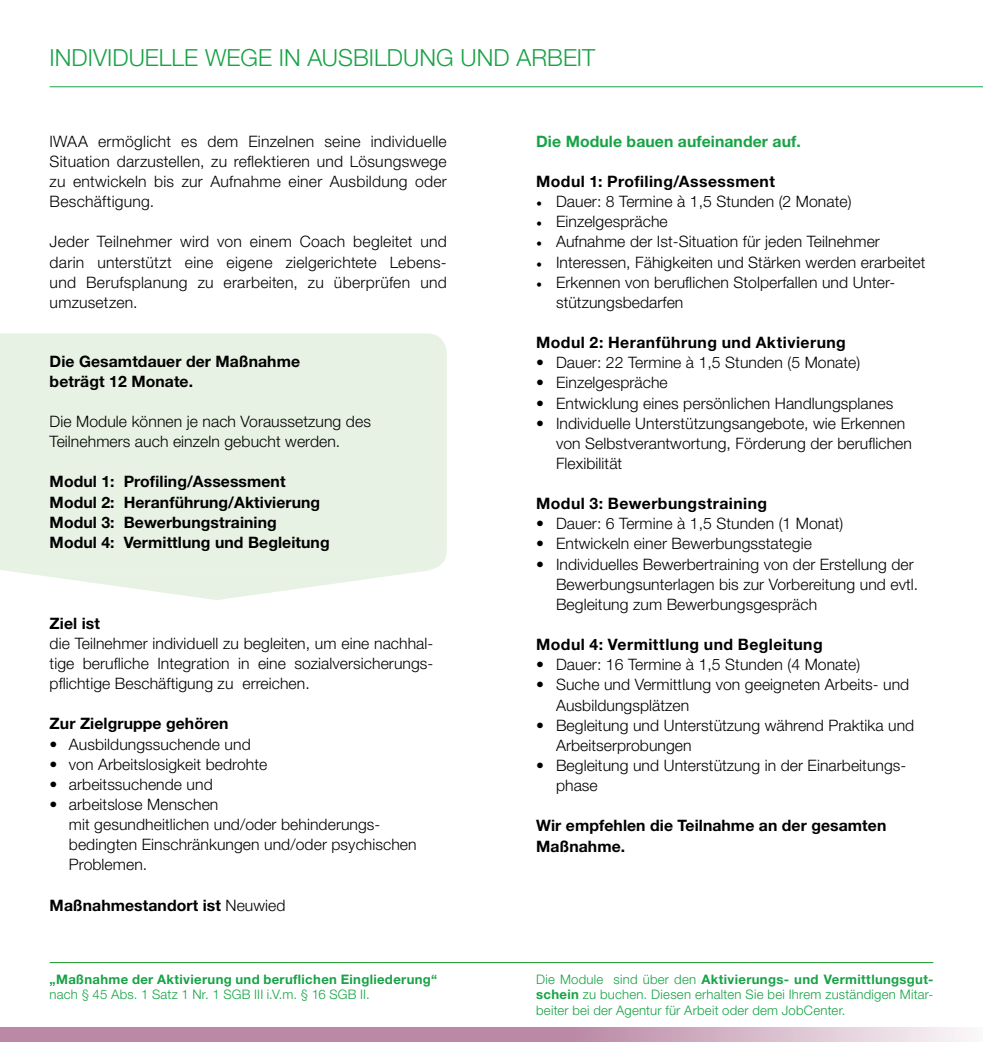
<style>
.page{position:relative;width:983px;height:1042px;background:#fff}
.page>*{position:absolute;margin:0;border:0;box-sizing:border-box;transform-origin:0 0}
.t1{font:300 23.62px "Helvetica Neue LT Std";color:#17a345}
.t2{font:300 15.75px/20.1px "Helvetica Neue LT Std";letter-spacing:.005em;color:#000}
.t3{font:700 15.75px/20.1px "Helvetica Neue LT Std";letter-spacing:.005em;color:#000}
.t4{font:700 15.75px "Helvetica Neue LT Std";letter-spacing:.03em;color:#000}
.t5{font:700 15.75px "Helvetica Neue LT Std";letter-spacing:.005em;color:#17a345}
.t6{font:300 13.12px/15.8px "Helvetica Neue LT Std";letter-spacing:.02em;color:#17a345;text-align:justify}
.t7{font:700 13.12px "Helvetica Neue LT Std";letter-spacing:.025em;color:#17a345}
.s1{font-weight:300}
.s2{font-family:"Minion Pro";font-weight:400}
.s3{font-weight:700;color:#fff}
.s4{font-weight:700}
</style>
<div class="page">
<hr style="left:50px;top:86px;width:932px;height:1px;background:#17a345">
<div style="left:0;top:333px;width:446px;height:237px;background:#e8f2e4"></div>
<svg style="left:0;top:1027px;width:967px;height:15px;background:#c79eb5"></svg>
<hr style="left:50px;top:962px;width:883px;height:1px;background:#1a962b">
<svg style="left:4px;top:570px;width:426px;height:30px"></svg>
<h1 class="t1" style="left:50px;top:44px;width:547px">INDIVIDUELLE WEGE IN AUSBILDUNG UND ARBEIT</h1>
<p class="t2" style="left:50px;top:131px;width:398px;text-align:justify">IWAA ermöglicht es dem Einzelnen seine individuelle Situation darzustellen, zu reflektieren und Lösungswege zu entwickeln bis zur Aufnahme einer Ausbildung oder Beschäftigung.</p>
<p class="t2" style="left:50px;top:231px;width:398px;text-align:justify">Jeder Teilnehmer wird von einem Coach begleitet und darin unterstützt eine eigene zielgerichtete Lebens&shy;und Berufsplanung zu erarbeiten, zu überprüfen und umzusetzen.</p>
<p class="t3" style="left:50px;top:351px;width:252px">Die Gesamtdauer der Maßnahme beträgt 12 Monate.</p>
<p class="t2" style="left:50px;top:411px;width:323px">Die Module können je nach Voraussetzung des<br>Teilnehmers auch einzeln gebucht werden.</p>
<p class="t3" style="left:50px;top:471px;width:281px">Modul 1: Profiling/Assessment Modul 2: Heranführung/Aktivierung Modul 3: Bewerbungstraining<br>Modul 4: Vermittlung und Begleitung</p>
<p class="t3" style="left:50px;top:613px;width:52px">Ziel ist</p>
<p class="t2" style="left:50px;top:633px;width:385px;text-align:justify">die Teilnehmer individuell zu begleiten, um eine nachhal&shy;tige berufliche Integration in eine sozialversicherungs&shy;pflichtige Beschäftigung zu erreichen.</p>
<p class="t3" style="left:50px;top:713px;width:180px">Zur Zielgruppe gehören</p>
<p class="t2" style="left:50px;top:733px;width:202px">• Ausbildungssuchende und</p>
<p class="t2" style="left:50px;top:753px;width:219px">• von Arbeitslosigkeit bedrohte</p>
<p class="t2" style="left:50px;top:774px;width:165px">• arbeitssuchende und</p>
<p class="t2" style="left:69px;top:794px;width:349px;text-indent:-19px">• arbeitslose Menschen<br>mit gesundheitlichen und/oder behinderungs&shy;bedingten Einschränkungen und/oder psychischen Problemen.</p>
<p class="t3" style="left:50px;top:894px;width:237px">Maßnahmestandort ist <span class="s1">Neuwied</span></p>
<p class="t7" style="left:50px;top:971px;width:389px">„Maßnahme der Aktivierung und beruflichen Eingliederung“</p>
<p class="t6" style="left:50px;top:986px;width:321px">nach § 45 Abs. 1 Satz 1 Nr. 1 SGB III i.V.m. § 16 SGB II.</p>
<p class="t5" style="left:536px;top:131px;width:266px">Die Module bauen aufeinander auf.</p>
<p class="t4" style="left:536px;top:172px;width:240px">Modul 1: Profiling/Assessment</p>
<p class="t2" style="left:536px;top:191px;width:317px"><span class="s2">•</span> Dauer: 8 Termine à 1,5 Stunden (2 Monate)</p>
<p class="t2" style="left:536px;top:211px;width:133px"><span class="s2">•</span> Einzelgespräche</p>
<p class="t2" style="left:536px;top:231px;width:345px"><span class="s2">•</span> Aufnahme der Ist-Situation für jeden Teilnehmer</p>
<p class="t2" style="left:536px;top:252px;width:390px"><span class="s2">•</span> Interessen, Fähigkeiten und Stärken werden erarbeitet</p>
<p class="t2" style="left:556px;top:272px;width:340px;text-indent:-20px"><span class="s2">•</span> Erkennen von beruflichen Stolperfallen und Unter&shy;stützungsbedarfen</p>
<p class="t4" style="left:536px;top:333px;width:311px">Modul 2: Heranführung und Aktivierung</p>
<p class="t2" style="left:536px;top:352px;width:325px">• Dauer: 22 Termine à 1,5 Stunden (5 Monate)</p>
<p class="t2" style="left:536px;top:372px;width:133px">• Einzelgespräche</p>
<p class="t2" style="left:536px;top:392px;width:358px">• Entwicklung eines persönlichen Handlungsplanes</p>
<p class="t2" style="left:556px;top:413px;width:357px;text-indent:-20px">• Individuelle Unterstützungsangebote, wie Erkennen von Selbstverantwortung, Förderung der beruflichen<br>Flexibilität</p>
<p class="t4" style="left:536px;top:494px;width:232px">Modul 3: Bewerbungstraining</p>
<p class="t2" style="left:536px;top:513px;width:308px">• Dauer: 6 Termine à 1,5 Stunden (1 Monat)</p>
<p class="t2" style="left:536px;top:533px;width:277px">• Entwickeln einer Bewerbungsstategie</p>
<p class="t2" style="left:556px;top:553px;width:363px;text-indent:-20px">• Individuelles Bewerbertraining von der Erstellung der<br>Bewerbungsunterlagen bis zur Vorbereitung und evtl.<br>Begleitung zum Bewerbungsgespräch</p>
<p class="t4" style="left:536px;top:635px;width:288px">Modul 4: Vermittlung und Begleitung</p>
<p class="t2" style="left:536px;top:654px;width:325px">• Dauer: 16 Termine à 1,5 Stunden (4 Monate)</p>
<p class="t2" style="left:556px;top:674px;width:354px;text-indent:-20px">• Suche und Vermittlung von geeigneten Arbeits- und<br>Ausbildungsplätzen</p>
<p class="t2" style="left:556px;top:715px;width:359px;text-indent:-20px">• Begleitung und Unterstützung während Praktika und<br>Arbeitserprobungen</p>
<p class="t2" style="left:556px;top:755px;width:352px;text-indent:-20px">• Begleitung und Unterstützung in der Einarbeitungs&shy;phase<span class="s3">pfeh</span></p>
<p class="t3" style="left:536px;top:815px;width:351px">Wir empfehlen die Teilnahme an der gesamten<br>Maßnahme.</p>
<p class="t6" style="left:536px;top:971px;width:398px">Die Module sind über den <span class="s4">Aktivierungs- und Vermittlungsgut&shy;schein</span> zu buchen. Diesen erhalten Sie bei Ihrem zuständigen Mitar&shy;beiter bei der Agentur für Arbeit oder dem JobCenter.</p>
</div>
